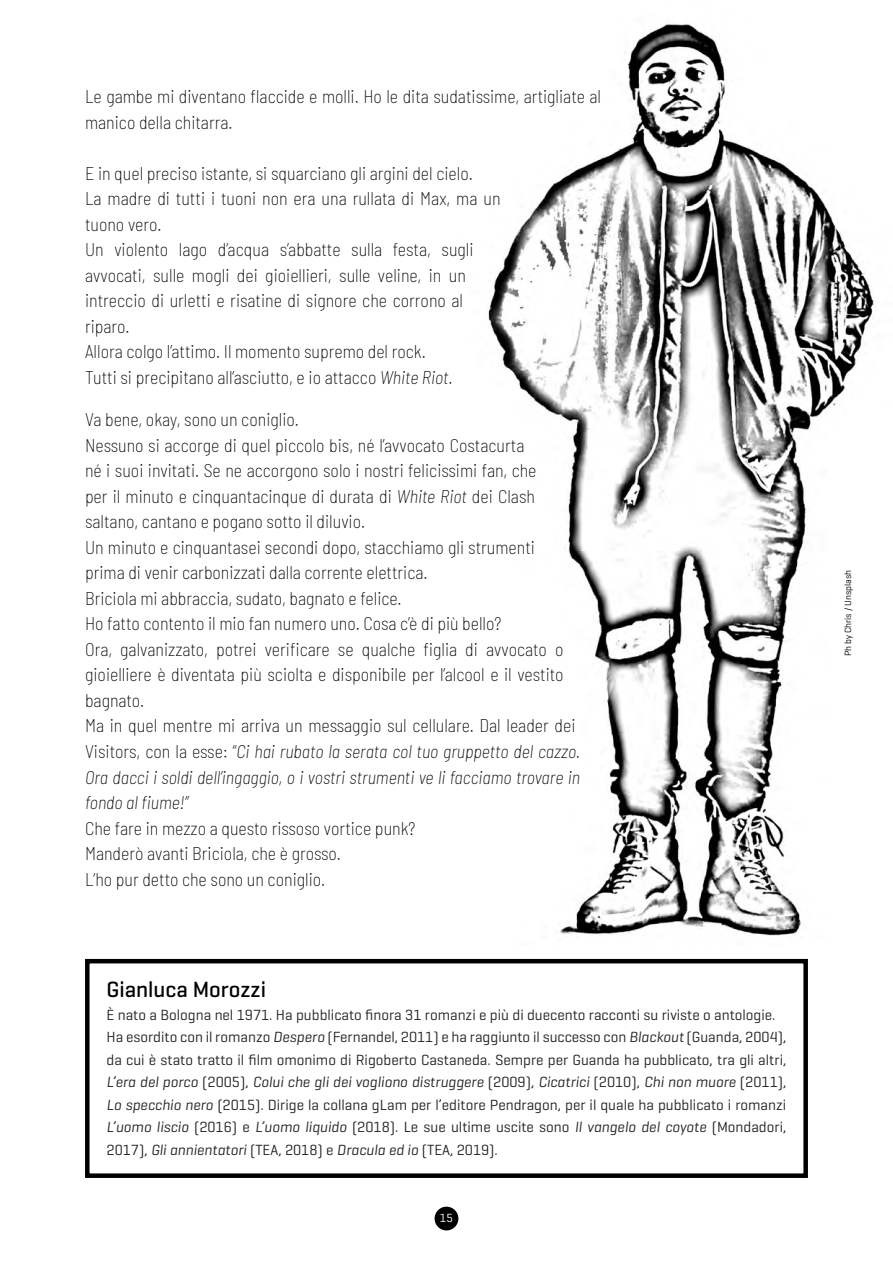
<style>
.page{position:relative;width:893px;height:1263px;background:#fff}
.page>*{position:absolute;margin:0;border:0;box-sizing:border-box;transform-origin:0 0}
.No_Spacing{font:500 22.5px "Geogrotesque";color:#000}
.Normale{font:200 semi-condensed 18px/25.5px "Barlow";color:#000}
.Normale-2{font:italic 200 semi-condensed 18px/25.5px "Barlow";color:#000}
.Capoverso{font:15px/22.5px "Geogrotesque";color:#222;text-align:justify}
.t1{font:12px "Geogrotesque";color:#fff}
.t2{font:9.3px "Geogrotesque";color:#000}
.s1{font-style:italic}
.s2{font-style:normal}
</style>
<div class="page">
<div style="left:435px;top:1206px;width:23px;height:24px;background:#000;border-radius:50%"></div>
<img style="left:488px;top:24px;width:386px;height:912px">
<div style="left:85px;top:959px;width:723px;height:219px;border:4px solid #000"></div>
<p class="Normale" style="left:85px;top:83px;width:518px">Le gambe mi diventano flaccide e molli. Ho le dita sudatissime, artigliate al manico della chitarra.</p>
<p class="Normale" style="left:85px;top:159px;width:389px">E in quel preciso istante, si squarciano gli argini del cielo.</p>
<p class="Normale" style="left:85px;top:185px;width:417px">La madre di tutti i tuoni non era una rullata di Max, ma un tuono vero.</p>
<p class="Normale" style="left:85px;top:236px;width:390px">Un violento lago d’acqua s’abbatte sulla festa, sugli avvocati, sulle mogli dei gioiellieri, sulle veline, in un intreccio di urletti e risatine di signore che corrono al riparo.</p>
<p class="Normale" style="left:85px;top:338px;width:342px">Allora colgo l’attimo. Il momento supremo del rock.</p>
<p class="Normale" style="left:85px;top:363px;width:369px">Tutti si precipitano all’asciutto, e io attacco <span class="s1">White Riot</span>.</p>
<p class="Normale" style="left:85px;top:406px;width:215px">Va bene, okay, sono un coniglio.</p>
<p class="Normale" style="left:85px;top:431px;width:453px">Nessuno si accorge di quel piccolo bis, né l’avvocato Costacurta né i suoi invitati. Se ne accorgono solo i nostri felicissimi fan, che per il minuto e cinquantacinque di durata di <span class="s1">White Riot</span> dei Clash saltano, cantano e pogano sotto il diluvio.</p>
<p class="Normale" style="left:85px;top:533px;width:452px">Un minuto e cinquantasei secondi dopo, stacchiamo gli strumenti prima di venir carbonizzati dalla corrente elettrica.</p>
<p class="Normale" style="left:85px;top:584px;width:318px">Briciola mi abbraccia, sudato, bagnato e felice.</p>
<p class="Normale" style="left:85px;top:610px;width:418px">Ho fatto contento il mio fan numero uno. Cosa c’è di più bello?</p>
<p class="Normale" style="left:85px;top:635px;width:480px;text-align:justify">Ora, galvanizzato, potrei verificare se qualche figlia di avvocato o gioielliere è diventata più sciolta e disponibile per l’alcool e il vestito bagnato.</p>
<p class="Normale-2" style="left:85px;top:712px;width:496px"><span class="s2">Ma in quel mentre mi arriva un messaggio sul cellulare. Dal leader dei Visitors, con la esse: “</span>Ci hai rubato la serata col tuo gruppetto del cazzo.<br>Ora dacci i soldi dell’ingaggio, o i vostri strumenti ve li facciamo trovare in fondo al fiume!”</p>
<p class="Normale" style="left:85px;top:814px;width:332px">Che fare in mezzo a questo rissoso vortice punk?</p>
<p class="Normale" style="left:85px;top:839px;width:257px">Manderò avanti Briciola, che è grosso.</p>
<p class="Normale" style="left:85px;top:865px;width:242px">L’ho pur detto che sono un coniglio.</p>
<p class="No_Spacing" style="left:107px;top:976px;width:161px">Gianluca Morozzi</p>
<p class="Capoverso" style="left:107px;top:1003px;width:670px">È nato a Bologna nel 1971. Ha pubblicato finora 31 romanzi e più di duecento racconti su riviste o antologie.</p>
<p class="Capoverso" style="left:107px;top:1025px;width:681px">Ha esordito con il romanzo <span class="s1">Despero</span> (Fernandel, 2011) e ha raggiunto il successo con <span class="s1">Blackout</span> (Guanda, 2004), da cui è stato tratto il film omonimo di Rigoberto Castaneda. Sempre per Guanda ha pubblicato, tra gli altri, <span class="s1">L’era del porco</span> (2005), <span class="s1">Colui che gli dei vogliono distruggere</span> (2009), <span class="s1">Cicatrici</span> (2010), <span class="s1">Chi non muore</span> (2011), <span class="s1">Lo specchio nero</span> (2015). Dirige la collana gLam per l’editore Pendragon, per il quale ha pubblicato i romanzi <span class="s1">L’uomo liscio</span> (2016) e <span class="s1">L’uomo liquido</span> (2018). Le sue ultime uscite sono <span class="s1">Il vangelo del coyote</span> (Mondadori, 2017), <span class="s1">Gli annientatori</span> (TEA, 2018) e <span class="s1">Dracula ed io</span> (TEA, 2019).</p>
<p class="t1" style="left:440px;top:1211px;width:15px">15</p>
<p class="t2" style="left:842px;top:656px;width:88px;rotate:-90deg">Ph by Chris / Unsplash</p>
</div>
